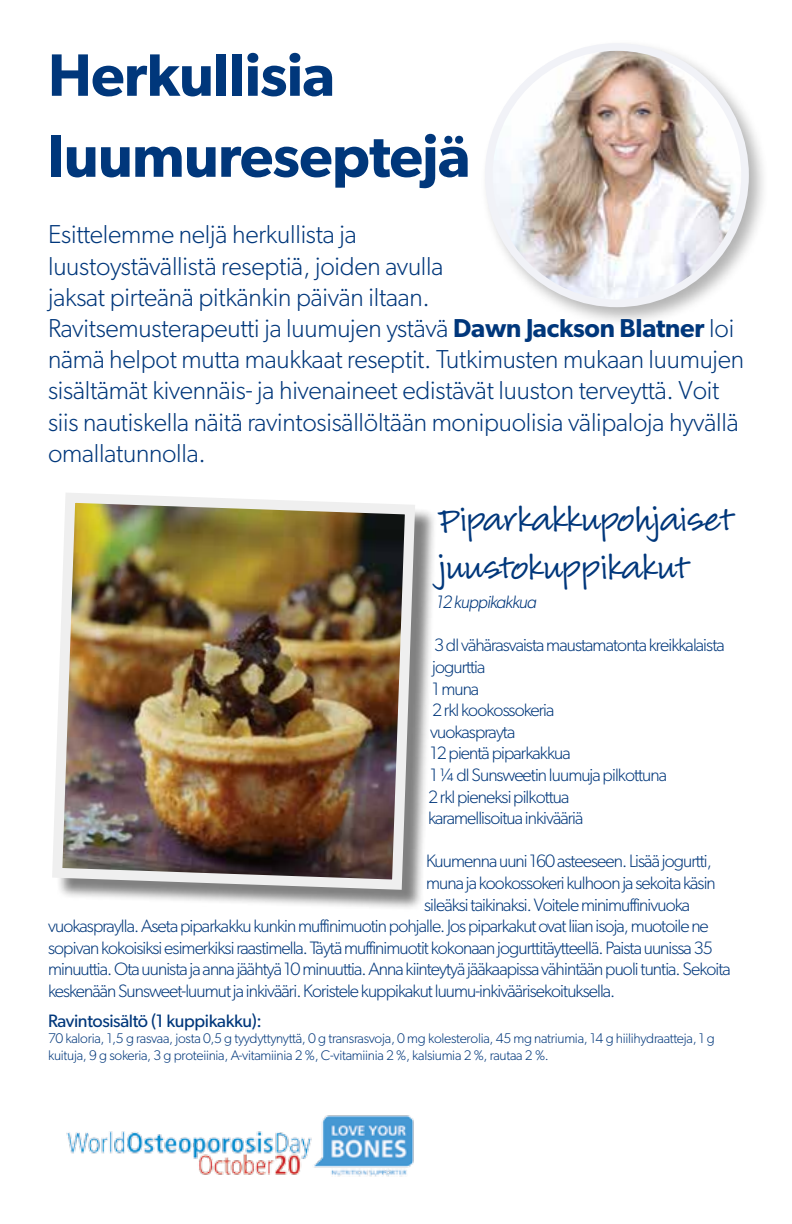
<style>
.page{position:relative;width:792px;height:1224px;background:#fff}
.page>*{position:absolute;margin:0;border:0;box-sizing:border-box;transform-origin:0 0}
.t1{font:600 60px/81px "Gibson";letter-spacing:-.01em;color:#00377b}
.t2{font:40px/48px "Louisiana";letter-spacing:.01em;color:#00377b}
.t3{font:300 26px/31.2px "Gibson";letter-spacing:-.01em;color:#00377b}
.t4{font:300 18px/21.6px "Gibson";letter-spacing:-.05em;color:#00377b}
.t5{font:18px "Gibson";letter-spacing:-.02em;color:#00377b}
.t6{font:italic 300 18px "Gibson";letter-spacing:-.05em;color:#00377b}
.t7{font:300 14px/16.8px "Gibson";letter-spacing:-.02em;color:#00377b}
.s1{font-weight:600}
</style>
<div class="page">
<img style="left:66px;top:1115px;width:348px;height:62px">
<div style="left:480px;top:38px;width:290px;height:290px;background:#000;opacity:.3"></div>
<img style="left:489px;top:47px;width:255px;height:256px">
<div style="left:485px;top:43px;width:264px;height:264px;border:8px solid #f1f2f7;border-radius:50%"></div>
<div style="left:56px;top:496px;width:381px;height:416px;background:#000;opacity:.5"></div>
<img style="left:52px;top:493px;width:368px;height:402px">
<h1 class="t1" style="left:48px;top:33px;width:424px">Herkullisia luumureseptejä</h1>
<p class="t3" style="left:48px;top:219px;width:698px">Esittelemme neljä herkullista ja<br>luustoystävällistä reseptiä, joiden avulla<br>jaksat pirteänä pitkänkin päivän iltaan.<br>Ravitsemusterapeutti ja luumujen ystävä <span class="s1">Dawn Jackson Blatner</span> loi nämä helpot mutta maukkaat reseptit. Tutkimusten mukaan luumujen sisältämät kivennäis- ja hivenaineet edistävät luuston terveyttä. Voit siis nautiskella näitä ravintosisällöltään monipuolisia välipaloja hyvällä omallatunnolla.</p>
<h2 class="t2" style="left:438px;top:501px;width:297px">Piparkakkupohjaiset juustokuppikakut</h2>
<p class="t6" style="left:436px;top:591px;width:102px">12 kuppikakkua</p>
<p class="t4" style="left:428px;top:634px;width:298px;text-indent:6px">3 dl vähärasvaista maustamatonta kreikkalaista jogurttia<br>1 muna<br>2 rkl kookossokeria<br>vuokasprayta<br>12 pientä piparkakkua<br>1 ¼ dl Sunsweetin luumuja pilkottuna<br>2 rkl pieneksi pilkottua<br>karamellisoitua inkivääriä</p>
<p class="t4" style="left:426px;top:850px;width:287px">Kuumenna uuni 160 asteeseen. Lisää jogurtti,</p>
<p class="t4" style="left:426px;top:872px;width:291px">muna ja kookossokeri kulhoon ja sekoita käsin</p>
<p class="t4" style="left:424px;top:893px;width:268px">sileäksi taikinaksi. Voitele minimuffinivuoka</p>
<p class="t4" style="left:48px;top:915px;width:662px">vuokaspraylla. Aseta piparkakku kunkin muffinimuotin pohjalle. Jos piparkakut ovat liian isoja, muotoile ne</p>
<p class="t4" style="left:48px;top:937px;width:666px">sopivan kokoisiksi esimerkiksi raastimella. Täytä muffinimuotit kokonaan jogurttitäytteellä. Paista uunissa 35</p>
<p class="t4" style="left:48px;top:958px;width:684px">minuuttia. Ota uunista ja anna jäähtyä 10 minuuttia. Anna kiinteytyä jääkaapissa vähintään puoli tuntia. Sekoita</p>
<p class="t4" style="left:48px;top:980px;width:569px">keskenään Sunsweet-luumut ja inkivääri. Koristele kuppikakut luumu-inkiväärisekoituksella.</p>
<p class="t5" style="left:48px;top:1010px;width:215px">Ravintosisältö (1 kuppikakku):</p>
<p class="t7" style="left:48px;top:1030px;width:668px">70 kaloria, 1,5 g rasvaa, josta 0,5 g tyydyttynyttä, 0 g transrasvoja, 0 mg kolesterolia, 45 mg natriumia, 14 g hiilihydraatteja, 1 g kuituja, 9 g sokeria, 3 g proteiinia, A-vitamiinia 2 %, C-vitamiinia 2 %, kalsiumia 2 %, rautaa 2 %.</p>
</div>
